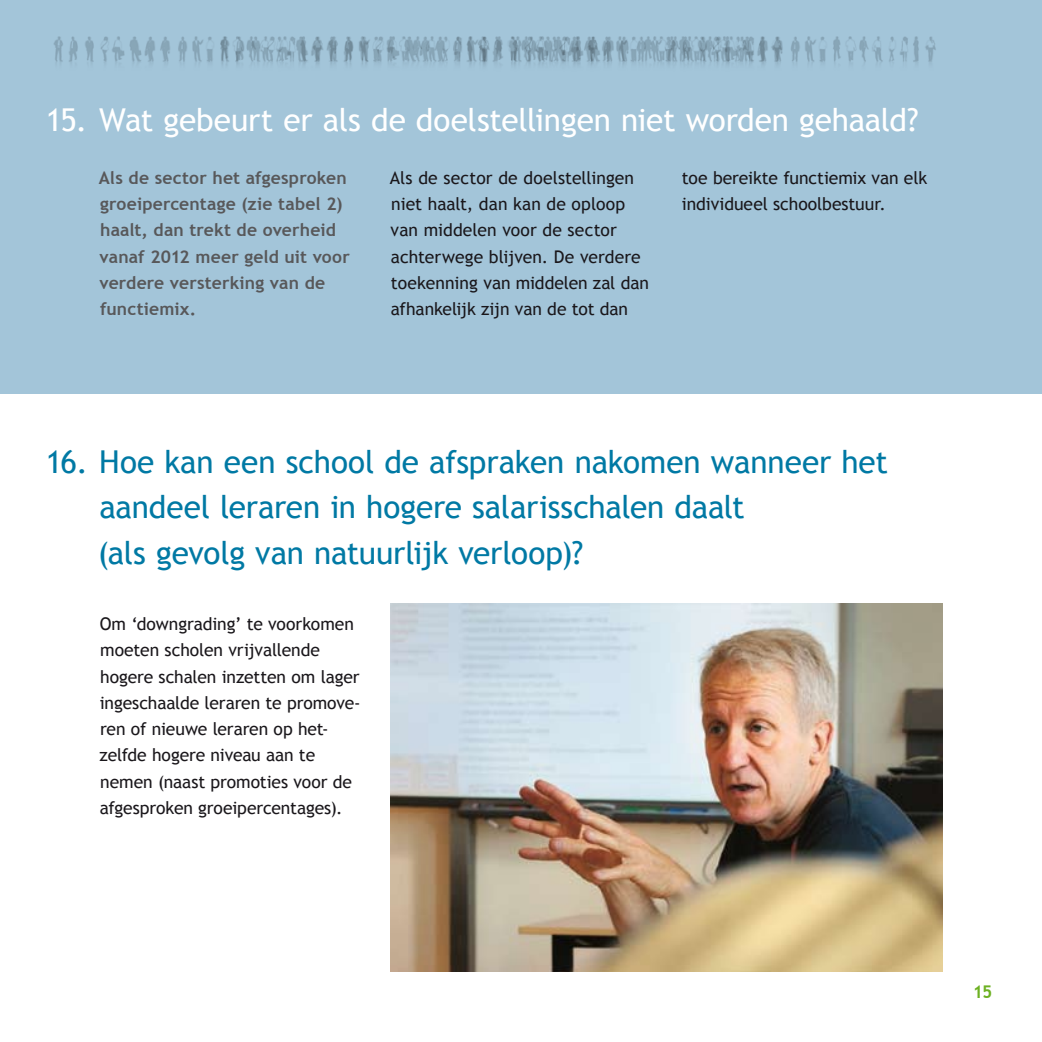
<style>
.page{position:relative;width:1042px;height:1042px;background:#fff}
.page>*{position:absolute;margin:0;border:0;box-sizing:border-box;transform-origin:0 0}
.t1{font:31.5px/45.5px "Trebuchet MS";letter-spacing:-.005em;color:#0079a4}
.t2{font:31.5px "Trebuchet MS";letter-spacing:-.01em;color:#fff}
.t3{font:17.5px/26.2px "Trebuchet MS";letter-spacing:-.005em;color:#1a171b}
.t4{font:700 17.5px/26.2px "Trebuchet MS";letter-spacing:.01em;color:#58585a}
.t5{font:700 17.5px "Trebuchet MS";color:#6db122}
</style>
<div class="page">
<div style="left:0;top:0;width:1042px;height:394px;background:#a3c5d9"></div>
<img style="left:390px;top:604px;width:553px;height:367px">
<img style="left:54px;top:36px;width:882px;height:30px">
<h1 class="t2" style="left:46px;top:102px;width:874px">15. Wat gebeurt er als de doelstellingen niet worden gehaald?</h1>
<p class="t4" style="left:99px;top:164px;width:252px">Als de sector het afgesproken groeipercentage (zie tabel 2) haalt, dan trekt de overheid vanaf 2012 meer geld uit voor verdere versterking van de functiemix.</p>
<p class="t3" style="left:390px;top:165px;width:261px">Als de sector de doelstellingen niet haalt, dan kan de oploop van middelen voor de sector achterwege blijven. De verdere toekenning van middelen zal dan afhankelijk zijn van de tot dan</p>
<p class="t3" style="left:682px;top:165px;width:247px">toe bereikte functiemix van elk individueel schoolbestuur.</p>
<h1 class="t1" style="left:98px;top:439px;width:791px;text-indent:-52px">16. Hoe kan een school de afspraken nakomen wanneer het aandeel leraren in hogere salarisschalen daalt<br>(als gevolg van natuurlijk verloop)?</h1>
<p class="t3" style="left:100px;top:611px;width:262px">Om ‘downgrading’ te voorkomen moeten scholen vrijvallende hogere schalen inzetten om lager ingeschaalde leraren te promove&shy;ren of nieuwe leraren op het&shy;zelfde hogere niveau aan te nemen (naast promoties voor de afgesproken groeipercentages).</p>
<p class="t5" style="left:973px;top:980px;width:21px">15</p>
</div>
